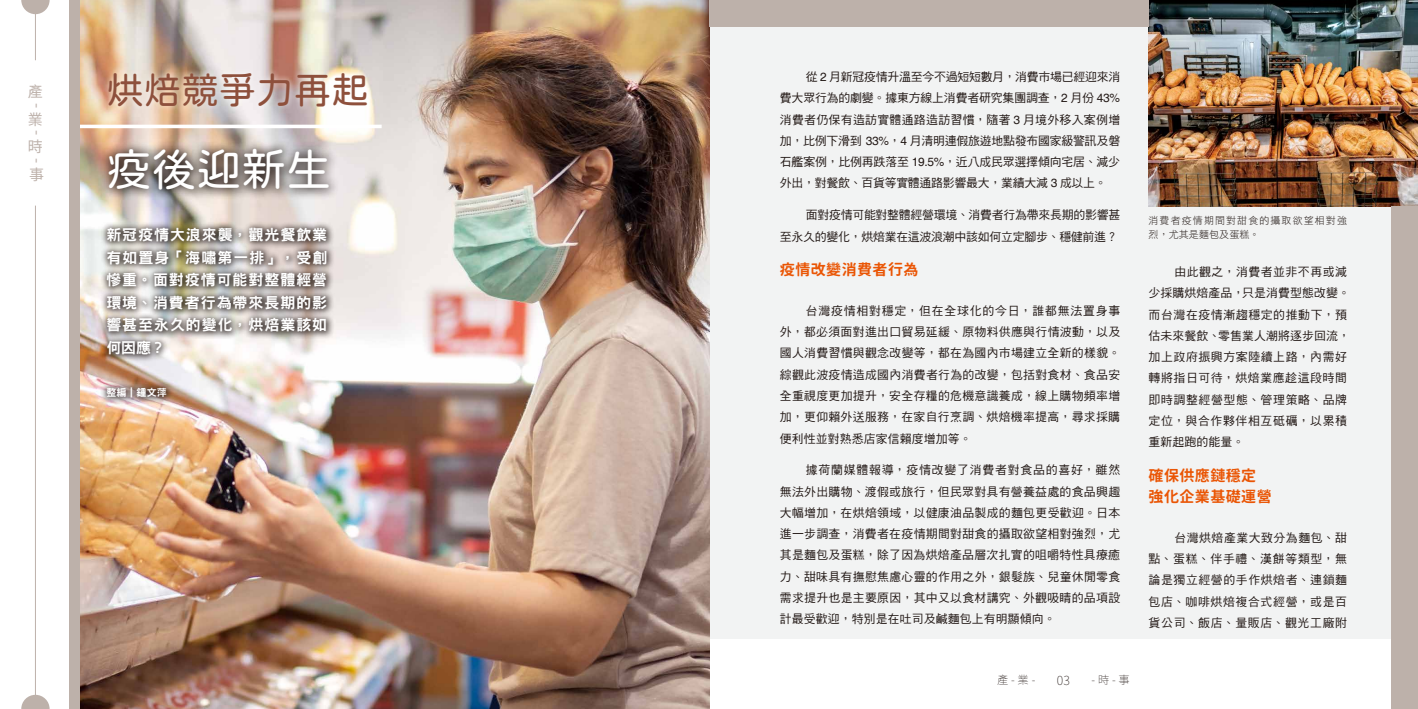
<style>
.page{position:relative;width:1418px;height:709px;background:#fff}
.page>*{position:absolute;margin:0;border:0;box-sizing:border-box;transform-origin:0 0}
.t1{font:45px "jf openhuninn 1.1";color:#fff}
.t2{font:37.5px "jf openhuninn 1.1";color:#8e503c}
.t3{font:15px/22.5px "DF Hei Std W9";letter-spacing:.06em;color:#fff;text-align:justify}
.t4{font:15px/21.2px "Gen Jyuu Gothic L Monospace Bold";letter-spacing:.03em;color:#ea5504}
.t5{font:15px "Noto Sans CJ Ktc";color:#bdb1aa}
.t6{font:100 12.5px "Noto Sans CJ Ktc";color:#221815}
.t7{font:11.88px/21.2px "DF Hei Std W5";letter-spacing:.025em;color:#221815;text-align:justify}
.t8{font:11.88px/21.2px "DF Hei Std W5";letter-spacing:.05em;color:#221815}
.t9{font:11.88px/21.2px "DF Hei Std W5";letter-spacing:-.02em;color:#221815;text-align:right}
.t10{font:100 11.25px "Noto Sans CJ Ktc";color:#221815}
.t11{font:10px/13.8px "DF Hei Std W3";letter-spacing:.11em;color:#221815}
.t12{font:10px "DF Hei Std W9";color:#fff}
.s1{font-family:"Helvetica"}
</style>
<div class="page">
<svg style="left:21px;top:0;width:29px;height:14px"></svg>
<svg style="left:21px;top:694px;width:29px;height:15px"></svg>
<hr style="left:35px;top:206px;width:1px;height:503px;background:#bdb1aa">
<hr style="left:35px;top:0;width:1px;height:60px;background:#bdb1aa">
<div style="left:705px;top:0;width:712px;height:638px;background:#f2f3f3"></div>
<img style="left:80px;top:0;width:629px;height:709px">
<div style="left:98px;top:139px;width:242px;height:62px;background:#221815;opacity:.9"></div>
<div style="left:100px;top:221px;width:234px;height:184px;background:#221815;opacity:.75"></div>
<hr style="left:60px;top:125px;width:321px;height:3px;background:#fff">
<div style="left:69px;top:0;width:11px;height:709px;background:#bdb1aa"></div>
<div style="left:103px;top:67px;width:270px;height:46px;background:#fff;opacity:.75"></div>
<img style="left:1148px;top:0;width:269px;height:207px">
<div style="left:1390px;top:207px;width:27px;height:502px;background:#bdb1aa"></div>
<div style="left:709px;top:0;width:439px;height:27px;background:#bdb1aa"></div>
<p class="t5" style="left:28px;top:83px;width:16px">產</p>
<p class="t5" style="left:46px;top:103px;width:7px;rotate:90deg">-</p>
<p class="t5" style="left:28px;top:111px;width:16px">業</p>
<p class="t5" style="left:46px;top:130px;width:7px;rotate:90deg">-</p>
<p class="t5" style="left:28px;top:138px;width:16px">時</p>
<p class="t5" style="left:46px;top:158px;width:7px;rotate:90deg">-</p>
<p class="t5" style="left:29px;top:166px;width:16px">事</p>
<h2 class="t2" style="left:106px;top:65px;width:264px">烘焙競爭力再起</h2>
<p class="t7" style="left:780px;top:66px;width:342px;text-indent:26px">從 <span class="s1">2</span> 月新冠疫情升溫至今不過短短數月，消費市場已經迎來消費大眾行為的劇變。據東方線上消費者研究集團調查，<span class="s1">2</span> 月份 <span class="s1">43%</span>消費者仍保有造訪實體通路造訪習慣，隨著 <span class="s1">3</span> 月境外移入案例增加，比例下滑到 <span class="s1">33%</span>，<span class="s1">4</span> 月清明連假旅遊地點發布國家級警訊及磐石艦案例，比例再跌落至 <span class="s1">19.5%</span>，近八成民眾選擇傾向宅居、減少外出，對餐飲、百貨等實體通路影響最大，業績大減 <span class="s1">3</span> 成以上。</p>
<p class="t9" style="left:780px;top:204px;width:342px">面對疫情可能對整體經營環境、消費者行為帶來長期的影響甚<br>至永久的變化，烘焙業在這波浪潮中該如何立定腳步、穩健前進？</p>
<p class="t4" style="left:780px;top:259px;width:140px">疫情改變消費者行為</p>
<p class="t7" style="left:780px;top:300px;width:342px;text-indent:26px">台灣疫情相對穩定，但在全球化的今日，誰都無法置身事外，都必須面對進出口貿易延緩、原物料供應與行情波動，以及國人消費習慣與觀念改變等，都在為國內市場建立全新的樣貌。綜觀此波疫情造成國內消費者行為的改變，包括對食材、食品安全重視度更加提升，安全存糧的危機意識養成，線上購物頻率增加，更仰賴外送服務，在家自行烹調、烘焙機率提高，尋求採購便利性並對熟悉店家信賴度增加等。</p>
<p class="t7" style="left:780px;top:459px;width:342px;text-indent:26px">據荷蘭媒體報導，疫情改變了消費者對食品的喜好，雖然無法外出購物、渡假或旅行，但民眾對具有營養益處的食品興趣大幅增加，在烘焙領域，以健康油品製成的麵包更受歡迎。日本進一步調查，消費者在疫情期間對甜食的攝取欲望相對強烈，尤其是麵包及蛋糕，除了因為烘焙產品層次扎實的咀嚼特性具療癒力、甜味具有撫慰焦慮心靈的作用之外，銀髮族、兒童休閒零食需求提升也是主要原因，其中又以食材講究、外觀吸睛的品項設計最受歡迎，特別是在吐司及鹹麵包上有明顯傾向。</p>
<h1 class="t1" style="left:106px;top:140px;width:226px">疫後迎新生</h1>
<p class="t3" style="left:106px;top:223px;width:222px">新冠疫情大浪來襲，觀光餐飲業有如置身「海嘯第一排」，受創慘重。面對疫情可能對整體經營環境、消費者行為帶來長期的影響甚至永久的變化，烘焙業該如何因應？</p>
<p class="t12" style="left:106px;top:386px;width:62px">整編｜鍾文萍</p>
<p class="t10" style="left:997px;top:673px;width:134px">產 - 業 -　　　　　- 時 - 事</p>
<p class="t6" style="left:1056px;top:673px;width:15px">03</p>
<p class="t11" style="left:1148px;top:214px;width:200px">消費者疫情期間對甜食的攝取欲望相對強烈，尤其是麵包及蛋糕。</p>
<p class="t8" style="left:1148px;top:261px;width:203px;text-indent:26px">由此觀之，消費者並非不再或減少採購烘焙產品，只是消費型態改變。而台灣在疫情漸趨穩定的推動下，預估未來餐飲、零售業人潮將逐步回流，加上政府振興方案陸續上路，內需好轉將指日可待，烘焙業應趁這段時間即時調整經營型態、管理策略、品牌定位，與合作夥伴相互砥礪，以累積重新起跑的能量。</p>
<p class="t4" style="left:1148px;top:464px;width:125px">確保供應鏈穩定強化企業基礎運營</p>
<p class="t7" style="left:1148px;top:527px;width:200px;text-indent:26px">台灣烘焙產業大致分為麵包、甜點、蛋糕、伴手禮、漢餅等類型，無論是獨立經營的手作烘焙者、連鎖麵包店、咖啡烘焙複合式經營，或是百貨公司、飯店、量販店、觀光工廠附</p>
</div>
